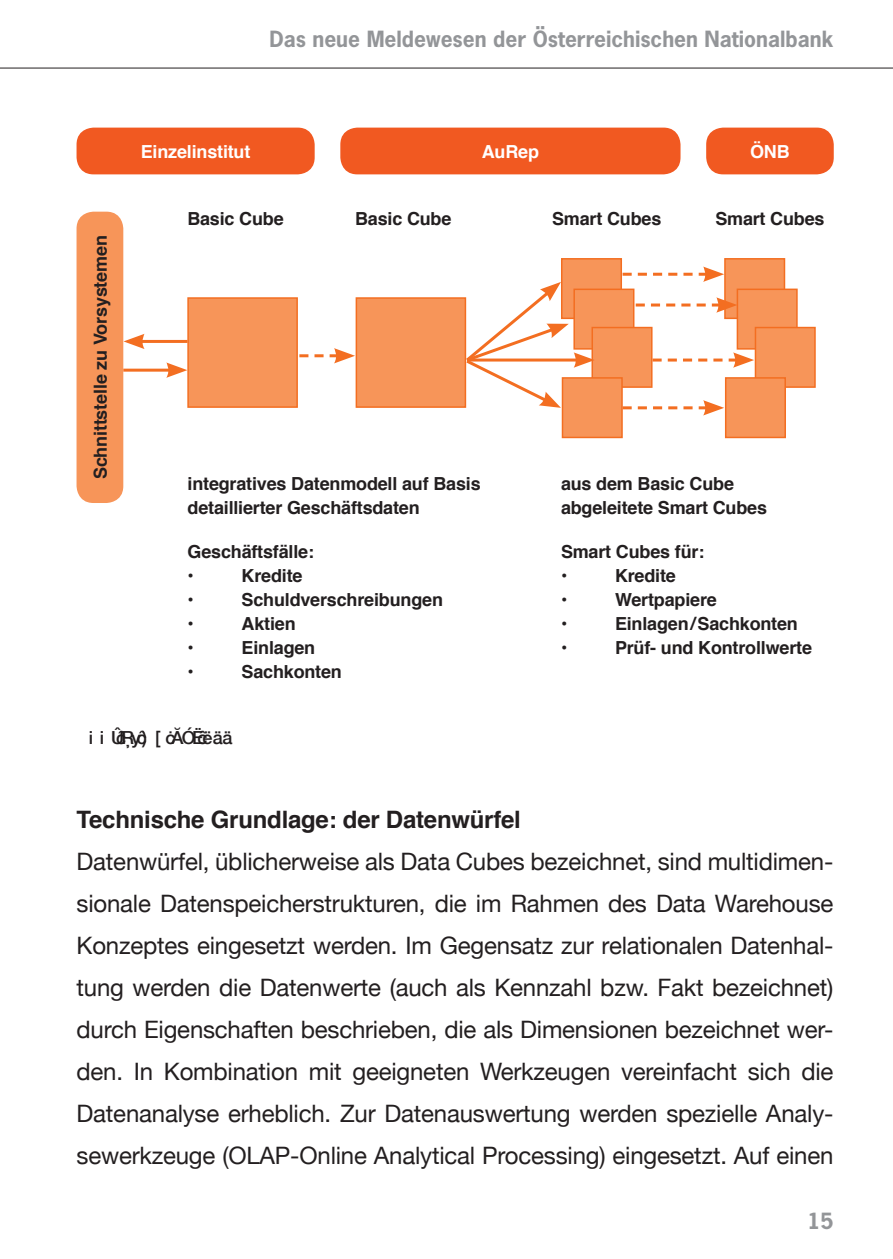
<style>
.page{position:relative;width:893px;height:1259px;background:#fff}
.page>*{position:absolute;margin:0;border:0;box-sizing:border-box;transform-origin:0 0}
.t1{font:24px/42px "Helvetica Neue";letter-spacing:-.01em;color:#231f20;text-align:justify}
.t2{font:700 24px "Helvetica";letter-spacing:-.01em;color:#231f20}
.t3{font:700 21px "News Gothic";color:#939598}
.t4{font:700 18px/24px "Helvetica";letter-spacing:-.01em;color:#231f20}
.t5{font:700 18px "Helvetica";letter-spacing:-.01em;color:#fff}
.t6{font:500 18px "Helvetica Neue";letter-spacing:-.14em;color:#231f20}
</style>
<div class="page">
<hr style="left:0;top:68px;width:893px;height:1px;background:#231f20">
<div style="left:77px;top:128px;width:238px;height:46px;background:#f15921;border-radius:17px"></div>
<div style="left:340px;top:128px;width:340px;height:46px;background:#f15921;border-radius:17px"></div>
<div style="left:706px;top:128px;width:128px;height:46px;background:#f15921;border-radius:17px"></div>
<div style="left:77px;top:212px;width:46px;height:291px;background:#f79559;border-radius:17px"></div>
<div style="left:187px;top:297px;width:111px;height:111px;background:#f79559;border:2px solid #f36e21"></div>
<div style="left:561px;top:258px;width:61px;height:61px;background:#f79559;border:2px solid #f36e21"></div>
<div style="left:573px;top:288px;width:61px;height:62px;background:#f79559;border:2px solid #f36e21"></div>
<div style="left:591px;top:327px;width:61px;height:61px;background:#f79559;border:2px solid #f36e21"></div>
<div style="left:562px;top:377px;width:61px;height:61px;background:#f79559;border:2px solid #f36e21"></div>
<div style="left:724px;top:258px;width:61px;height:61px;background:#f79559;border:2px solid #f36e21"></div>
<div style="left:737px;top:288px;width:61px;height:62px;background:#f79559;border:2px solid #f36e21"></div>
<div style="left:755px;top:327px;width:61px;height:61px;background:#f79559;border:2px solid #f36e21"></div>
<div style="left:725px;top:377px;width:61px;height:61px;background:#f79559;border:2px solid #f36e21"></div>
<svg style="left:299px;top:348px;width:56px;height:15px"></svg>
<svg style="left:623px;top:266px;width:101px;height:16px"></svg>
<svg style="left:636px;top:297px;width:101px;height:16px"></svg>
<svg style="left:652px;top:352px;width:102px;height:16px"></svg>
<svg style="left:623px;top:400px;width:101px;height:15px"></svg>
<svg style="left:466px;top:282px;width:129px;height:126px"></svg>
<hr style="left:123px;top:369px;width:48px;height:3px;background:#f36e21">
<svg style="left:166px;top:362px;width:21px;height:16px"></svg>
<hr style="left:140px;top:340px;width:48px;height:3px;background:#f36e21">
<svg style="left:124px;top:334px;width:21px;height:15px"></svg>
<div style="left:356px;top:297px;width:110px;height:111px;background:#f79559;border:2px solid #f36e21"></div>
<p class="t3" style="left:269px;top:25px;width:566px">Das neue Meldewesen der Österreichischen Nationalbank</p>
<p class="t5" style="left:141px;top:137px;width:111px">Einzelinstitut</p>
<p class="t5" style="left:482px;top:137px;width:59px">AuRep</p>
<p class="t5" style="left:750px;top:137px;width:41px">ÖNB</p>
<p class="t4" style="left:89px;top:479px;width:245px;rotate:-90deg">Schnittstelle zu Vorsystemen</p>
<p class="t4" style="left:187px;top:207px;width:98px">Basic Cube</p>
<p class="t4" style="left:355px;top:207px;width:98px">Basic Cube</p>
<p class="t4" style="left:552px;top:207px;width:111px">Smart Cubes</p>
<p class="t4" style="left:715px;top:207px;width:111px">Smart Cubes</p>
<p class="t4" style="left:188px;top:472px;width:295px">integratives Datenmodell auf Basis detaillierter Geschäftsdaten</p>
<p class="t4" style="left:188px;top:540px;width:128px">Geschäftsfälle: •</p>
<p class="t4" style="left:242px;top:564px;width:62px">Kredite</p>
<p class="t4" style="left:188px;top:588px;width:8px">•</p>
<p class="t4" style="left:242px;top:588px;width:203px">Schuldverschreibungen</p>
<p class="t4" style="left:188px;top:612px;width:8px">•</p>
<p class="t4" style="left:242px;top:612px;width:56px">Aktien</p>
<p class="t4" style="left:188px;top:636px;width:8px">•</p>
<p class="t4" style="left:242px;top:636px;width:75px">Einlagen</p>
<p class="t4" style="left:188px;top:660px;width:8px">•</p>
<p class="t4" style="left:242px;top:660px;width:102px">Sachkonten</p>
<p class="t4" style="left:561px;top:472px;width:208px">aus dem Basic Cube abgeleitete Smart Cubes</p>
<p class="t4" style="left:561px;top:540px;width:145px">Smart Cubes für: •</p>
<p class="t4" style="left:615px;top:564px;width:62px">Kredite</p>
<p class="t4" style="left:561px;top:588px;width:8px">•</p>
<p class="t4" style="left:615px;top:588px;width:103px">Wertpapiere</p>
<p class="t4" style="left:561px;top:612px;width:8px">•</p>
<p class="t4" style="left:615px;top:612px;width:184px">Einlagen/Sachkonten</p>
<p class="t4" style="left:561px;top:636px;width:8px">•</p>
<p class="t4" style="left:615px;top:636px;width:199px">Prüf- und Kontrollwerte</p>
<p class="t6" style="left:77px;top:723px;width:157px">A B B .1:D A TENFLUSS</p>
<p class="t2" style="left:77px;top:800px;width:446px">Technische Grundlage: der Datenwürfel</p>
<p class="t1" style="left:77px;top:842px;width:758px">Datenwürfel, üblicherweise als Data Cubes bezeichnet, sind multidimen&shy;sionale Datenspeicherstrukturen, die im Rahmen des Data Warehouse Konzeptes eingesetzt werden. Im Gegensatz zur relationalen Datenhal&shy;tung werden die Datenwerte (auch als Kennzahl bzw. Fakt bezeichnet) durch Eigenschaften beschrieben, die als Dimensionen bezeichnet wer&shy;den. In Kombination mit geeigneten Werkzeugen vereinfacht sich die Datenanalyse erheblich. Zur Datenauswertung werden spezielle Analy&shy;sewerkzeuge (OLAP-Online Analytical Processing) eingesetzt. Auf einen</p>
<p class="t3" style="left:807px;top:1207px;width:28px">15</p>
</div>
